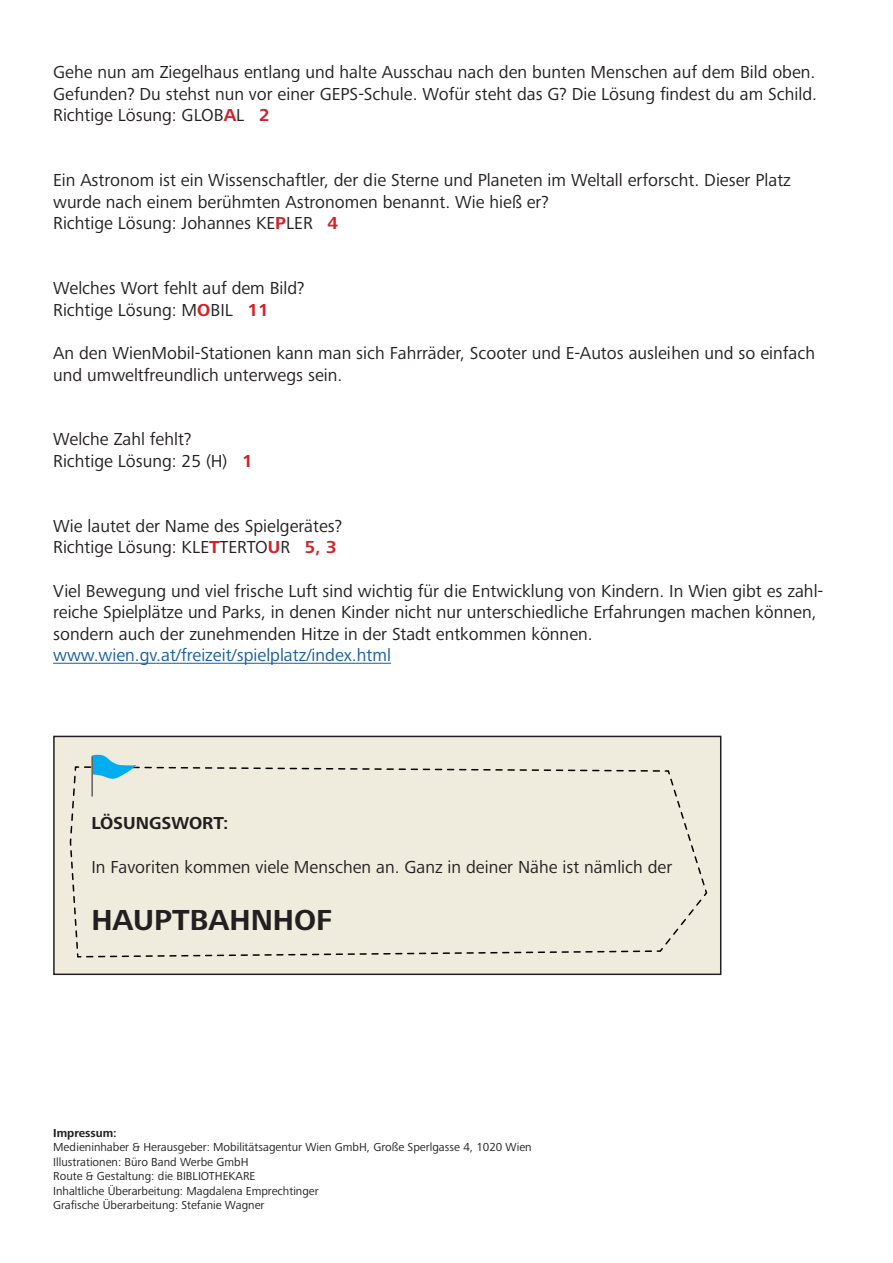
<style>
.page{position:relative;width:893px;height:1263px;background:#fff}
.page>*{position:absolute;margin:0;border:0;box-sizing:border-box;transform-origin:0 0}
.t1{font:700 30px "Frutiger Next Pro";color:#231f20}
.t2{font:18px/21.6px "Frutiger Next Pro";color:#231f20}
.t3{font:18px "Frutiger Next Pro";color:#175d9e}
.t4{font:700 18px "Frutiger Next Pro";color:#231f20}
.t5{font:12px/14.4px "Frutiger Next Pro";color:#231f20}
.t6{font:700 12px "Frutiger Next Pro";color:#231f20}
.s1{font-weight:700;color:#d1232a}
</style>
<div class="page">
<div style="left:54px;top:736px;width:667px;height:238px;background:#efebdd"></div>
<div style="left:53px;top:736px;width:668px;height:239px;border:2px solid #231f20"></div>
<hr style="left:53px;top:663px;width:338px;height:1px;background:#175d9e">
<svg style="left:69px;top:755px;width:638px;height:203px"></svg>
<hr style="left:91px;top:756px;width:2px;height:40px;background:#615e61">
<p class="t2" style="left:53px;top:61px;width:765px;text-align:justify">Gehe nun am Ziegelhaus entlang und halte Ausschau nach den bunten Menschen auf dem Bild oben.<br>Gefunden? Du stehst nun vor einer GEPS-Schule. Wofür steht das G? Die Lösung findest du am Schild.<br>Richtige Lösung: GLOB<span class="s1">A</span>L <span class="s1">2</span></p>
<p class="t2" style="left:53px;top:169px;width:739px">Ein Astronom ist ein Wissenschaftler, der die Sterne und Planeten im Weltall erforscht. Dieser Platz wurde nach einem berühmten Astronomen benannt. Wie hieß er?<br>Richtige Lösung: Johannes KE<span class="s1">P</span>LER <span class="s1">4</span></p>
<p class="t2" style="left:53px;top:277px;width:253px">Welches Wort fehlt auf dem Bild?<br>Richtige Lösung: M<span class="s1">O</span>BIL <span class="s1">11</span></p>
<p class="t2" style="left:53px;top:342px;width:763px">An den WienMobil-Stationen kann man sich Fahrräder, Scooter und E-Autos ausleihen und so einfach und umweltfreundlich unterwegs sein.</p>
<p class="t2" style="left:53px;top:429px;width:201px">Welche Zahl fehlt?<br>Richtige Lösung: 25 (H) <span class="s1">1</span></p>
<p class="t2" style="left:53px;top:515px;width:291px">Wie lautet der Name des Spielgerätes?<br>Richtige Lösung: KLE<span class="s1">T</span>TERTO<span class="s1">U</span>R <span class="s1">5, 3</span></p>
<p class="t2" style="left:53px;top:580px;width:772px">Viel Bewegung und viel frische Luft sind wichtig für die Entwicklung von Kindern. In Wien gibt es zahl&shy;reiche Spielplätze und Parks, in denen Kinder nicht nur unterschiedliche Erfahrungen machen können, sondern auch der zunehmenden Hitze in der Stadt entkommen können.</p>
<p class="t3" style="left:53px;top:645px;width:339px">www.wien.gv.at/freizeit/spielplatz/index.html</p>
<p class="t4" style="left:91px;top:813px;width:138px">LÖSUNGSWORT:</p>
<p class="t2" style="left:91px;top:856px;width:582px">In Favoriten kommen viele Menschen an. Ganz in deiner Nähe ist nämlich der</p>
<h1 class="t1" style="left:91px;top:903px;width:242px">HAUPTBAHNHOF</h1>
<p class="t6" style="left:53px;top:1126px;width:65px">Impressum:</p>
<p class="t5" style="left:53px;top:1140px;width:480px">Medieninhaber &amp; Herausgeber: Mobilitätsagentur Wien GmbH, Große Sperlgasse 4, 1020 Wien Illustrationen: Büro Band Werbe GmbH<br>Route &amp; Gestaltung: die BIBLIOTHEKARE<br>Inhaltliche Überarbeitung: Magdalena Emprechtinger<br>Grafische Überarbeitung: Stefanie Wagner</p>
</div>
